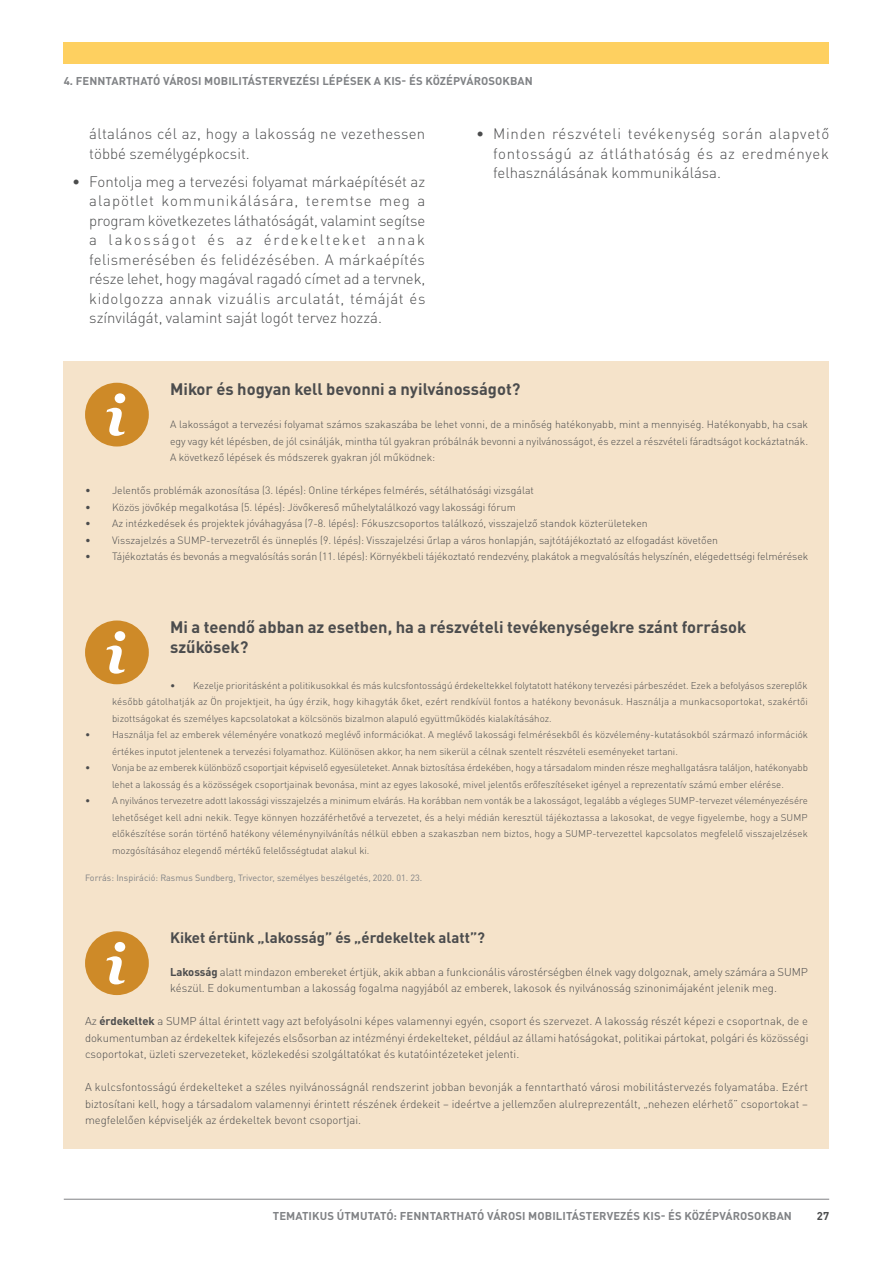
<style>
.page{position:relative;width:893px;height:1263px;background:#fff}
.page>*{position:absolute;margin:0;border:0;box-sizing:border-box;transform-origin:0 0}
.Box_title{font:700 16.5px/19.5px "DIN Pro";color:#4b4c4d}
.t1{font:300 15px/19.5px "DIN Pro";color:#4b4c4d;text-align:justify}
.t2{font:300 15px/19.5px "DIN Pro";letter-spacing:.02em;color:#4b4c4d}
.t3{font:700 15px "DIN Pro";color:#4b4c4d}
.t4{font:300 11.25px/16.5px "DIN Pro";color:#4b4c4d;text-align:justify}
.t5{font:700 11.25px "DIN Pro";letter-spacing:.01em;color:#808285}
.t6{font:700 11.25px "DIN Pro";color:#4b4c4d}
.box_and_table_regula{font:300 10.5px/16.5px "DIN Pro";color:#4b4c4d;text-align:justify}
.t7{font:300 9.75px/16.5px "DIN Pro";color:#4b4c4d;text-align:justify}
.Reference_in_box{font:9px "DIN Pro";color:#808285}
.s1{font-weight:700}
</style>
<div class="page">
<hr style="left:64px;top:1199px;width:765px;height:1px;background:#808285">
<div style="left:64px;top:43px;width:765px;height:21px;background:#fed060"></div>
<div style="left:64px;top:361px;width:765px;height:239px;background:#f5e3ca"></div>
<div style="left:85px;top:383px;width:64px;height:63px;background:#ce8a28;border-radius:50%"></div>
<svg style="left:106px;top:393px;width:19px;height:43px"></svg>
<div style="left:64px;top:599px;width:765px;height:312px;background:#f5e3ca"></div>
<div style="left:85px;top:620px;width:64px;height:64px;background:#ce8a28;border-radius:50%"></div>
<svg style="left:106px;top:631px;width:19px;height:43px"></svg>
<div style="left:64px;top:910px;width:765px;height:238px;background:#f5e3ca"></div>
<div style="left:85px;top:931px;width:64px;height:64px;background:#ce8a28;border-radius:50%"></div>
<svg style="left:106px;top:942px;width:19px;height:42px"></svg>
<p class="t5" style="left:64px;top:72px;width:471px">4. FENNTARTHATÓ VÁROSI MOBILITÁSTERVEZÉSI LÉPÉSEK A KIS- ÉS KÖZÉPVÁROSOKBAN</p>
<p class="t2" style="left:89px;top:123px;width:338px">általános cél az, hogy a lakosság ne vezethessen többé személygépkocsit.</p>
<p class="t1" style="left:89px;top:171px;width:338px;text-indent:-17px">• Fontolja meg a tervezési folyamat márkaépítését az alapötlet kommunikálására, teremtse meg a program következetes láthatóságát, valamint segítse a lakosságot és az érdekelteket annak felismerésében és felidézésében. A márkaépítés része lehet, hogy magával ragadó címet ad a tervnek, kidolgozza annak vizuális arculatát, témáját és színvilágát, valamint saját logót tervez hozzá.</p>
<p class="t1" style="left:493px;top:124px;width:338px;text-indent:-17px">• Minden részvételi tevékenység során alapvető fontosságú az átláthatóság és az eredmények felhasználásának kommunikálása.</p>
<p class="Box_title" style="left:170px;top:378px;width:352px">Mikor és hogyan kell bevonni a nyilvánosságot?</p>
<p class="box_and_table_regula" style="left:170px;top:416px;width:639px">A lakosságot a tervezési folyamat számos szakaszába be lehet vonni, de a minőség hatékonyabb, mint a mennyiség. Hatékonyabb, ha csak egy vagy két lépésben, de jól csinálják, mintha túl gyakran próbálnák bevonni a nyilvánosságot, és ezzel a részvételi fáradtságot kockáztatnák.<br>A következő lépések és módszerek gyakran jól működnek:</p>
<p class="box_and_table_regula" style="left:85px;top:482px;width:450px">• Jelentős problémák azonosítása (3. lépés): Online térképes felmérés, sétálhatósági vizsgálat</p>
<p class="box_and_table_regula" style="left:85px;top:498px;width:432px">• Közös jövőkép megalkotása (5. lépés): Jövőkereső műhelytalálkozó vagy lakossági fórum</p>
<p class="box_and_table_regula" style="left:85px;top:515px;width:564px">• Az intézkedések és projektek jóváhagyása (7-8. lépés): Fókuszcsoportos találkozó, visszajelző standok közterületeken</p>
<p class="box_and_table_regula" style="left:85px;top:531px;width:635px">• Visszajelzés a SUMP-tervezetről és ünneplés (9. lépés): Visszajelzési űrlap a város honlapján, sajtótájékoztató az elfogadást követően</p>
<p class="box_and_table_regula" style="left:85px;top:548px;width:725px">• Tájékoztatás és bevonás a megvalósítás során (11. lépés): Környékbeli tájékoztató rendezvény, plakátok a megvalósítás helyszínén, elégedettségi felmérések</p>
<p class="Box_title" style="left:170px;top:615px;width:578px">Mi a teendő abban az esetben, ha a részvételi tevékenységekre szánt források szűkösek?</p>
<p class="t7" style="left:112px;top:676px;width:697px;text-indent:58px">• Kezelje prioritásként a politikusokkal és más kulcsfontosságú érdekeltekkel folytatott hatékony tervezési párbeszédet. Ezek a befolyásos szereplők később gátolhatják az Ön projektjeit, ha úgy érzik, hogy kihagyták őket, ezért rendkívül fontos a hatékony bevonásuk. Használja a munkacsoportokat, szakértői bizottságokat és személyes kapcsolatokat a kölcsönös bizalmon alapuló együttműködés kialakításához.</p>
<p class="t7" style="left:112px;top:726px;width:697px;text-indent:-27px">• Használja fel az emberek véleményére vonatkozó meglévő információkat. A meglévő lakossági felmérésekből és közvélemény-kutatásokból származó információk értékes inputot jelentenek a tervezési folyamathoz. Különösen akkor, ha nem sikerül a célnak szentelt részvételi eseményeket tartani.</p>
<p class="t7" style="left:85px;top:759px;width:724px;text-align:center">• Vonja be az emberek különböző csoportjait képviselő egyesületeket. Annak biztosítása érdekében, hogy a társadalom minden része meghallgatásra találjon, hatékonyabb lehet a lakosság és a közösségek csoportjainak bevonása, mint az egyes lakosoké, mivel jelentős erőfeszítéseket igényel a reprezentatív számú ember elérése.</p>
<p class="t7" style="left:112px;top:792px;width:697px;text-indent:-27px">• A nyilvános tervezetre adott lakossági visszajelzés a minimum elvárás. Ha korábban nem vonták be a lakosságot, legalább a végleges SUMP-tervezet véleményezésére lehetőséget kell adni nekik. Tegye könnyen hozzáférhetővé a tervezetet, és a helyi médián keresztül tájékoztassa a lakosokat, de vegye figyelembe, hogy a SUMP előkészítése során történő hatékony véleménynyilvánítás nélkül ebben a szakaszban nem biztos, hogy a SUMP-tervezettel kapcsolatos megfelelő visszajelzések mozgósításához elegendő mértékű felelősségtudat alakul ki.</p>
<p class="Reference_in_box" style="left:85px;top:870px;width:337px">Forrás: Inspiráció: Rasmus Sundberg, Trivector, személyes beszélgetés, 2020. 01. 23.</p>
<p class="t3" style="left:170px;top:925px;width:317px">Kiket értünk „lakosság” és „érdekeltek alatt”?</p>
<p class="t4" style="left:170px;top:963px;width:639px"><span class="s1">Lakosság</span> alatt mindazon embereket értjük, akik abban a funkcionális várostérségben élnek vagy dolgoznak, amely számára a SUMP készül. E dokumentumban a lakosság fogalma nagyjából az emberek, lakosok és nyilvánosság szinonimájaként jelenik meg.</p>
<p class="t4" style="left:85px;top:1012px;width:725px">Az <span class="s1">érdekeltek</span> a SUMP által érintett vagy azt befolyásolni képes valamennyi egyén, csoport és szervezet. A lakosság részét képezi e csoportnak, de e dokumentumban az érdekeltek kifejezés elsősorban az intézményi érdekelteket, például az állami hatóságokat, politikai pártokat, polgári és közösségi csoportokat, üzleti szervezeteket, közlekedési szolgáltatókat és kutatóintézeteket jelenti.</p>
<p class="t4" style="left:85px;top:1078px;width:724px">A kulcsfontosságú érdekelteket a széles nyilvánosságnál rendszerint jobban bevonják a fenntartható városi mobilitástervezés folyamatába. Ezért biztosítani kell, hogy a társadalom valamennyi érintett részének érdekeit – ideértve a jellemzően alulreprezentált, „nehezen elérhető” csoportokat – megfelelően képviseljék az érdekeltek bevont csoportjai.</p>
<p class="t5" style="left:273px;top:1207px;width:521px">TEMATIKUS ÚTMUTATÓ: FENNTARTHATÓ VÁROSI MOBILITÁSTERVEZÉS KIS- ÉS KÖZÉPVÁROSOKBAN</p>
<p class="t6" style="left:817px;top:1207px;width:14px">27</p>
</div>
